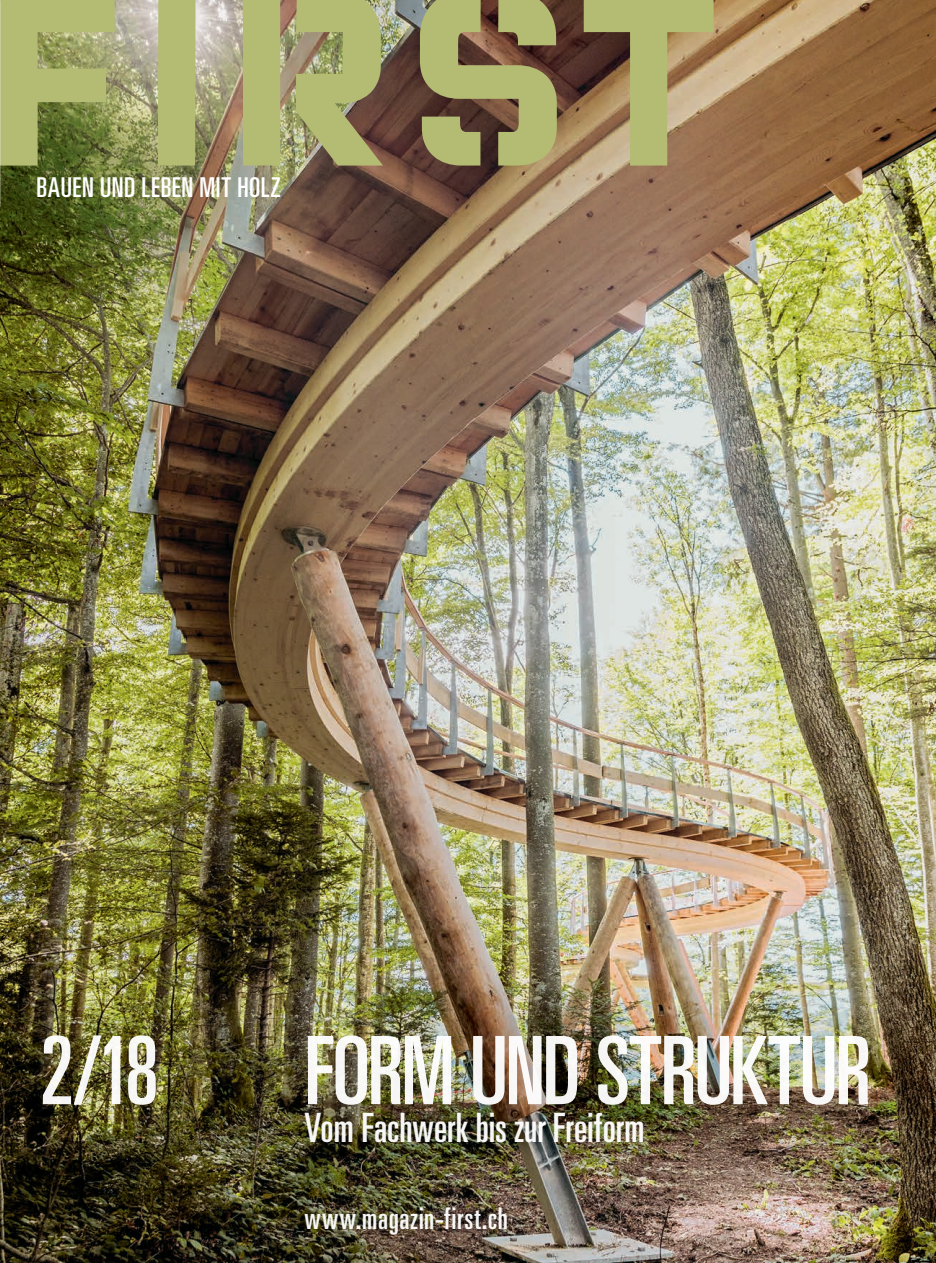
<style>
.page{position:relative;width:936px;height:1263px;background:#fff}
.page>*{position:absolute;margin:0;border:0;box-sizing:border-box;transform-origin:0 0}
.t1{font:ultra-condensed 94.5px "Univers LT Std";letter-spacing:-.005em;color:#fff}
.t2{font:ultra-condensed 94.5px "Univers LT Std";letter-spacing:-.025em;color:#fff}
.t3{font:ultra-condensed 40.5px "Univers LT Std";letter-spacing:.015em;color:#fff}
.t4{font:ultra-condensed 30px "Univers LT Std";letter-spacing:.025em;color:#fff}
.t5{font:ultra-condensed 27.3px "Univers LT Std";letter-spacing:.02em;color:#fff}
</style>
<div class="page">
<img style="left:0;top:0;width:935px;height:1263px">
<img style="left:0;top:0;width:713px;height:166px">
<p class="t5" style="left:37px;top:172px;width:245px">BAUEN UND LEBEN MIT HOLZ</p>
<h1 class="t1" style="left:40px;top:1017px;width:121px">2/18</h1>
<h1 class="t2" style="left:304px;top:1017px;width:568px">FORM UND STRUKTUR</h1>
<p class="t3" style="left:304px;top:1104px;width:342px">Vom Fachwerk bis zur Freiform</p>
<h1 class="t1" style="left:305px;top:1017px;width:479px">XXXXXXXXXXXX</h1>
<p class="t3" style="left:305px;top:1104px;width:344px">Xxxxxxx xxxxxx Xxxxxxx xxx</p>
<p class="t4" style="left:304px;top:1201px;width:205px">www.magazin-first.ch</p>
</div>
